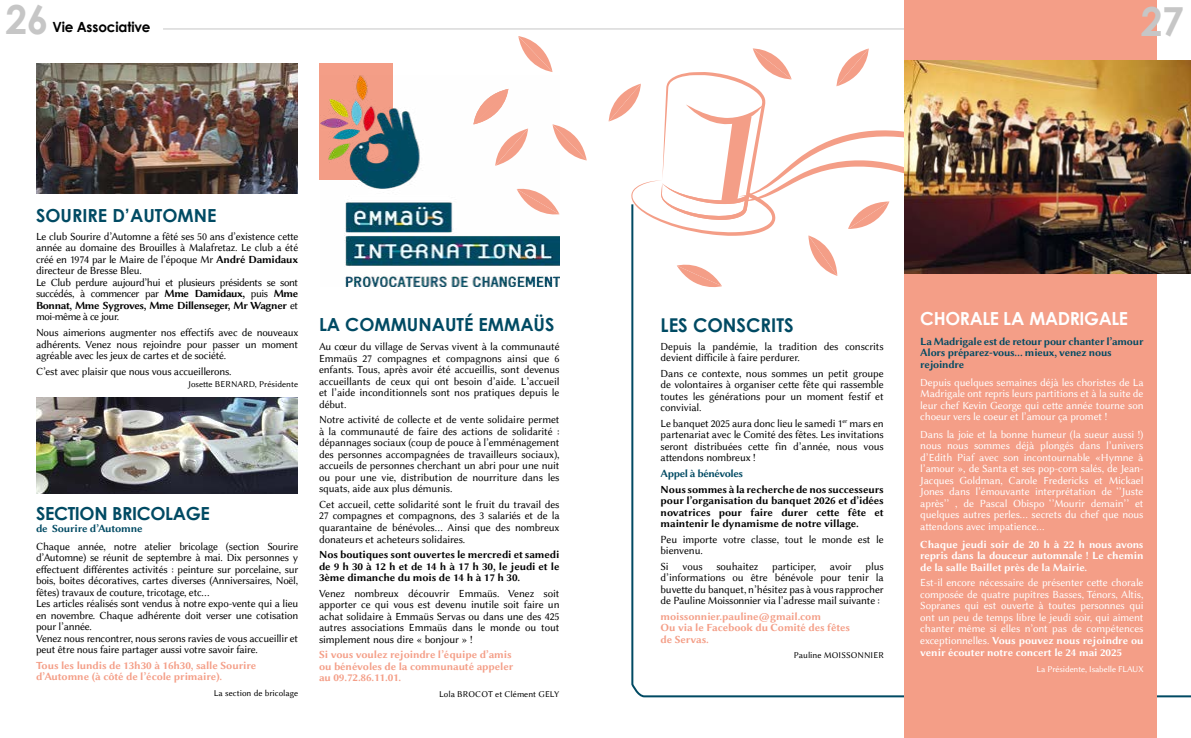
<style>
.page{position:relative;width:1191px;height:738px;background:#fff}
.page>*{position:absolute;margin:0;border:0;box-sizing:border-box;transform-origin:0 0}
.t1{font:700 40px "Century Gothic";color:#c6c6c6}
.t2{font:700 19px "Century Gothic";color:#004a63}
.t3{font:700 18px "Century Gothic";color:#004a63}
.t4{font:700 18px "Century Gothic";letter-spacing:-.02em;color:#fff}
.t5{font:700 18px "Century Gothic";letter-spacing:-.02em;color:#004a63}
.t6{font:700 14px "Century Gothic";letter-spacing:-.01em;color:#000}
.t7{font:11px/11.5px "Linux Biolinum G";letter-spacing:-.02em;color:#000;text-align:justify}
.t8{font:11px/11.6px "Linux Biolinum G";letter-spacing:-.01em;color:#fff;text-align:justify}
.t9{font:11px/11.5px "Linux Biolinum GB";letter-spacing:-.01em;color:#000;text-align:justify}
.t10{font:11px/11.5px "Linux Biolinum GB";letter-spacing:-.01em;color:#f49e87}
.t11{font:11px/11.5px "Linux Biolinum GB";letter-spacing:-.01em;color:#fff;text-align:justify}
.t12{font:11px/11.7px "Linux Biolinum GB";letter-spacing:-.02em;color:#004a63}
.t13{font:11px "Linux Biolinum GB";letter-spacing:-.04em;color:#000}
.t14{font:11px "Linux Biolinum GB";letter-spacing:-.04em;color:#004a63}
.t15{font:9px "Linux Biolinum G";color:#000}
.t16{font:9px "Linux Biolinum G";letter-spacing:-.01em;color:#fff}
.s1{font-family:"Linux Biolinum GB"}
.s2{font-family:"Linux Biolinum G"}
</style>
<div class="page">
<svg style="left:631px;top:293px;width:560px;height:404px"></svg>
<hr style="left:163px;top:28px;width:955px;height:1px;background:#c6c6c6">
<div style="left:319px;top:63px;width:73px;height:116px;background:#f49e87"></div>
<img style="left:320px;top:75px;width:239px;height:212px">
<img style="left:36px;top:63px;width:262px;height:131px">
<img style="left:36px;top:397px;width:262px;height:96px">
<svg style="left:552px;top:124px;width:35px;height:36px"></svg>
<svg style="left:516px;top:184px;width:43px;height:35px"></svg>
<div style="left:904px;top:0;width:253px;height:737px;background:#f49e87"></div>
<svg style="left:473px;top:89px;width:55px;height:77px"></svg>
<img style="left:996px;top:60px;width:195px;height:214px">
<svg style="left:518px;top:36px;width:34px;height:36px"></svg>
<svg style="left:608px;top:48px;width:388px;height:245px"></svg>
<h1 class="t1" style="left:6px;top:-11px;width:45px">26</h1>
<p class="t6" style="left:52px;top:16px;width:100px">Vie Associative</p>
<h3 class="t3" style="left:36px;top:202px;width:182px">SOURIRE D’AUTOMNE</h3>
<p class="t7" style="left:36px;top:230px;width:264px;text-align:left">Le club Sourire d’Automne a fêté ses 50 ans d’existence cette année au domaine des Brouilles à Malafretaz. Le club a été créé en 1974 par le Maire de l’époque Mr <span class="s1">André Damidaux </span>directeur de Bresse Bleu.<br>Le Club perdure aujourd’hui et plusieurs présidents se sont succédés, à commencer par <span class="s1">Mme Damidaux,</span> puis <span class="s1">Mme</span></p>
<p class="t13" style="left:36px;top:297px;width:264px">Bonnat, Mme Sygroves, Mme Dillenseger, Mr Wagner <span class="s2">et</span></p>
<p class="t7" style="left:36px;top:309px;width:264px;line-height:15.5px">moi-même à ce jour.<br>Nous aimerions augmenter nos effectifs avec de nouveaux</p>
<p class="t7" style="left:36px;top:338px;width:264px">adhérents. Venez nous rejoindre pour passer un moment agréable avec les jeux de cartes et de société.</p>
<p class="t7" style="left:36px;top:365px;width:197px">C’est avec plaisir que nous vous accueillerons.</p>
<p class="t15" style="left:188px;top:379px;width:112px">Josette BERNARD, Présidente</p>
<h3 class="t5" style="left:36px;top:499px;width:175px">SECTION BRICOLAGE</h3>
<p class="t12" style="left:36px;top:522px;width:108px">de Sourire d’Automne</p>
<p class="t7" style="left:36px;top:540px;width:264px;text-align:left">Chaque année, notre atelier bricolage (section Sourire d’Automne) se réunit de septembre à mai. Dix personnes y effectuent différentes activités : peinture sur porcelaine, sur bois, boites décoratives, cartes diverses (Anniversaires, Noël, fêtes) travaux de couture, tricotage, etc...<br>Les articles réalisés sont vendus à notre expo-vente qui a lieu en novembre. Chaque adhérente doit verser une cotisation pour l’année.<br>Venez nous rencontrer, nous serons ravies de vous accueillir et peut être nous faire partager aussi votre savoir faire.</p>
<p class="t10" style="left:36px;top:658px;width:222px">Tous les lundis de 13h30 à 16h30, salle Sourire d’Automne (à côté de l’école primaire).</p>
<p class="t15" style="left:214px;top:687px;width:86px">La section de bricolage</p>
<h3 class="t3" style="left:319px;top:310px;width:237px">LA COMMUNAUTÉ EMMAÜS</h3>
<p class="t7" style="left:319px;top:341px;width:242px">Au cœur du village de Servas vivent à la communauté Emmaüs 27 compagnes et compagnons ainsi que 6 enfants. Tous, après avoir été accueillis, sont devenus accueillants de ceux qui ont besoin d’aide. L’accueil et l’aide inconditionnels sont nos pratiques depuis le début.</p>
<p class="t7" style="left:319px;top:414px;width:242px">Notre activité de collecte et de vente solidaire permet à la communauté de faire des actions de solidarité : dépannages sociaux (coup de pouce à l’emménagement des personnes accompagnées de travailleurs sociaux), accueils de personnes cherchant un abri pour une nuit ou pour une vie, distribution de nourriture dans les squats, aide aux plus démunis.</p>
<p class="t7" style="left:319px;top:498px;width:242px">Cet accueil, cette solidarité sont le fruit du travail des 27 compagnes et compagnons, des 3 salariés et de la quarantaine de bénévoles… Ainsi que des nombreux donateurs et acheteurs solidaires.</p>
<p class="t9" style="left:319px;top:547px;width:242px">Nos boutiques sont ouvertes le mercredi et samedi de 9 h 30 à 12 h et de 14 h à 17 h 30, le jeudi et le 3ème dimanche du mois de 14 h à 17 h 30.</p>
<p class="t7" style="left:319px;top:587px;width:242px">Venez nombreux découvrir Emmaüs. Venez soit apporter ce qui vous est devenu inutile soit faire un achat solidaire à Emmaüs Servas ou dans une des 425 autres associations Emmaüs dans le monde ou tout simplement nous dire « bonjour » !</p>
<p class="t10" style="left:319px;top:647px;width:196px">Si vous voulez rejoindre l’équipe d’amis ou bénévoles de la communauté appeler au 09.72.86.11.01.</p>
<p class="t15" style="left:439px;top:688px;width:122px">Lola BROCOT et Clément GELY</p>
<h1 class="t1" style="left:1140px;top:-9px;width:45px">27</h1>
<h2 class="t2" style="left:660px;top:310px;width:135px">LES CONSCRITS</h2>
<p class="t7" style="left:660px;top:340px;width:225px">Depuis la pandémie, la tradition des conscrits devient difficile à faire perdurer.</p>
<p class="t7" style="left:660px;top:367px;width:225px">Dans ce contexte, nous sommes un petit groupe de volontaires à organiser cette fête qui rassemble toutes les générations pour un moment festif et convivial.</p>
<p class="t7" style="left:660px;top:417px;width:225px">Le banquet 2025 aura donc lieu le samedi 1<sup>er</sup> mars en partenariat avec le Comité des fêtes. Les invitations seront distribuées cette fin d’année, nous vous attendons nombreux !</p>
<p class="t14" style="left:660px;top:465px;width:84px">Appel à bénévoles</p>
<p class="t9" style="left:660px;top:482px;width:225px">Nous sommes à la recherche de nos successeurs pour l’organisation du banquet 2026 et d’idées novatrices pour faire durer cette fête et maintenir le dynamisme de notre village.</p>
<p class="t7" style="left:660px;top:533px;width:225px">Peu importe votre classe, tout le monde est le bienvenu.</p>
<p class="t7" style="left:660px;top:560px;width:225px">Si vous souhaitez participer, avoir plus d’informations ou être bénévole pour tenir la buvette du banquet, n’hésitez pas à vous rapprocher de Pauline Moissonnier via l’adresse mail suivante :</p>
<p class="t10" style="left:660px;top:609px;width:191px">moissonnier.pauline@gmail.com<br>Ou via le Facebook du Comité des fêtes de Servas.</p>
<p class="t15" style="left:794px;top:650px;width:91px">Pauline MOISSONNIER</p>
<h3 class="t4" style="left:920px;top:304px;width:209px">CHORALE LA MADRIGALE</h3>
<p class="t12" style="left:920px;top:334px;width:225px">La Madrigale est de retour pour chanter l’amour<br>Alors préparez-vous… mieux, venez nous rejoindre</p>
<p class="t8" style="left:920px;top:376px;width:225px">Depuis quelques semaines déjà les choristes de La Madrigale ont repris leurs partitions et à la suite de leur chef Kevin George qui cette année tourne son choeur vers le coeur et l’amour ça promet !</p>
<p class="t8" style="left:920px;top:428px;width:225px">Dans la joie et la bonne humeur (la sueur aussi !) nous nous sommes déjà plongés dans l’univers d’Edith Piaf avec son incontournable «Hymne à l’amour », de Santa et ses pop-corn salés, de Jean-Jacques Goldman, Carole Fredericks et Mickael Jones dans l’émouvante interprétation de ‘’Juste après’’ , de Pascal Obispo ‘’Mourir demain’’ et quelques autres perles... secrets du chef que nous attendons avec impatience...</p>
<p class="t11" style="left:920px;top:537px;width:225px">Chaque jeudi soir de 20 h à 22 h nous avons repris dans la douceur automnale ! Le chemin de la salle Baillet près de la Mairie.</p>
<p class="t8" style="left:920px;top:576px;width:225px">Est-il encore nécessaire de présenter cette chorale composée de quatre pupitres Basses, Ténors, Altis, Sopranes qui est ouverte à toutes personnes qui ont un peu de temps libre le jeudi soir, qui aiment chanter même si elles n’ont pas de compétences</p>
<p class="t11" style="left:920px;top:633px;width:225px;line-height:12px"><span class="s2">exceptionnelles.</span> Vous pouvez nous rejoindre ou venir écouter notre concert le 24 mai 2025</p>
<p class="t16" style="left:1036px;top:663px;width:108px">La Présidente, Isabelle FLAUX</p>
</div>
